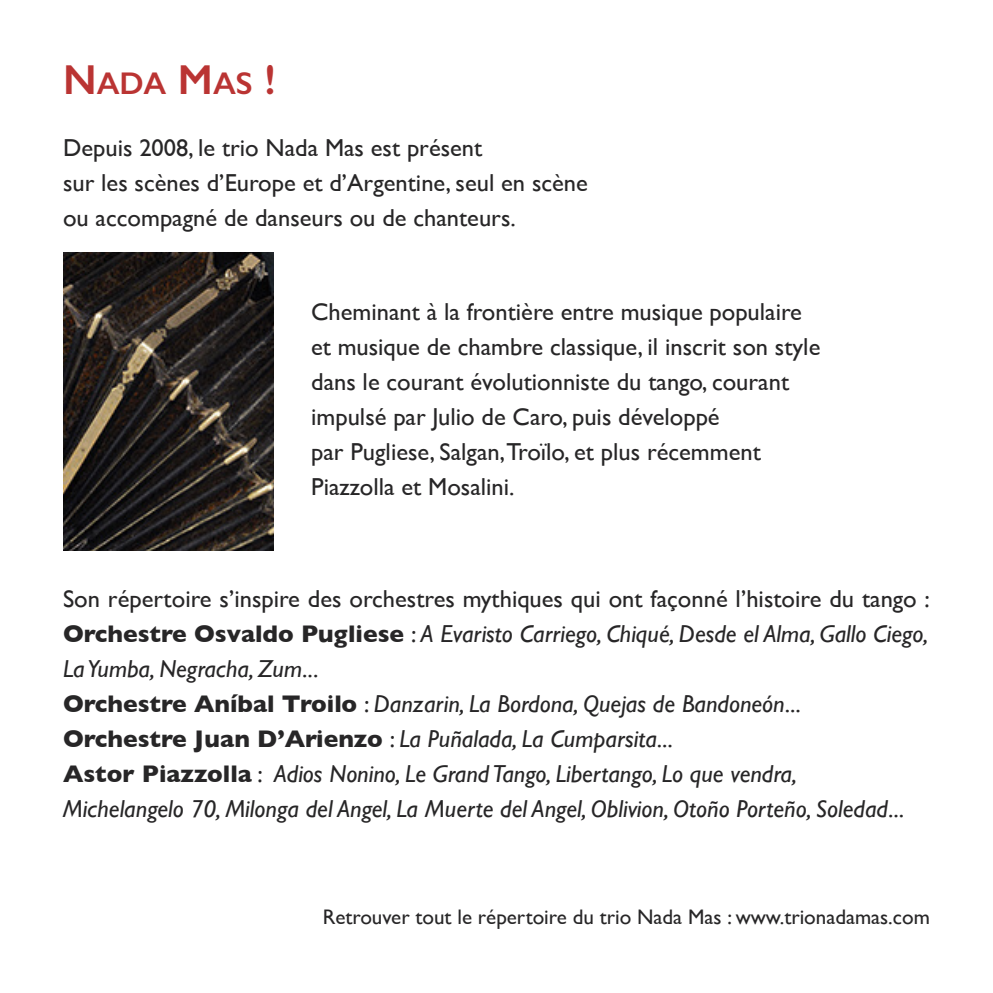
<style>
.page{position:relative;width:993px;height:993px;background:#fff}
.page>*{position:absolute;margin:0;border:0;box-sizing:border-box;transform-origin:0 0}
.t1{font:600 31.5px "Gill Sans";color:#ba3433}
.t2{font:italic 24.5px/35px "Gill Sans";color:#272627}
.t3{font:24.5px/35px "Gill Sans";color:#272627}
.t4{font:21px "Gill Sans";color:#272627}
.s1{font-size:42px}
.s2{font-style:normal}
.s3{font-weight:700;font-style:normal}
</style>
<div class="page">
<img style="left:63px;top:253px;width:210px;height:297px">
<p class="t1" style="left:63px;top:64px;width:214px"><span class="s1">N</span>ADA <span class="s1">M</span>AS <span class="s1">!</span></p>
<p class="t3" style="left:63px;top:130px;width:526px">Depuis 2008, le trio Nada Mas est présent<br>sur les scènes d’Europe et d’Argentine, seul en scène ou accompagné de danseurs ou de chanteurs.</p>
<p class="t3" style="left:311px;top:294px;width:510px">Cheminant à la frontière entre musique populaire et musique de chambre classique, il inscrit son style dans le courant évolutionniste du tango, courant impulsé par Julio de Caro, puis développé<br>par Pugliese, Salgan,Troïlo, et plus récemment Piazzolla et Mosalini.</p>
<p class="t2" style="left:63px;top:581px;width:868px"><span class="s2">Son répertoire s’inspire des orchestres mythiques qui ont façonné l’histoire du tango :<br></span><span class="s3">Orchestre Osvaldo Pugliese</span> <span class="s2">:</span> A Evaristo Carriego, Chiqué, Desde el Alma, Gallo Ciego, LaYumba, Negracha, Zum<span class="s2">...<br></span><span class="s3">Orchestre Aníbal Troilo</span> <span class="s2">:</span> Danzarin, La Bordona, Quejas de Bandoneón<span class="s2">...<br></span><span class="s3">Orchestre Juan D’Arienzo</span> <span class="s2">:</span> La Puñalada, La Cumparsita<span class="s2">...<br></span><span class="s3">Astor Piazzolla</span> <span class="s2">:</span> Adios Nonino, Le Grand Tango, Libertango, Lo que vendra,<br>Michelangelo 70, Milonga del Angel, La Muerte del Angel, Oblivion, Otoño Porteño, Soledad<span class="s2">...</span></p>
<p class="t4" style="left:323px;top:904px;width:608px">Retrouver tout le répertoire du trio Nada Mas : www.trionadamas.com</p>
</div>
